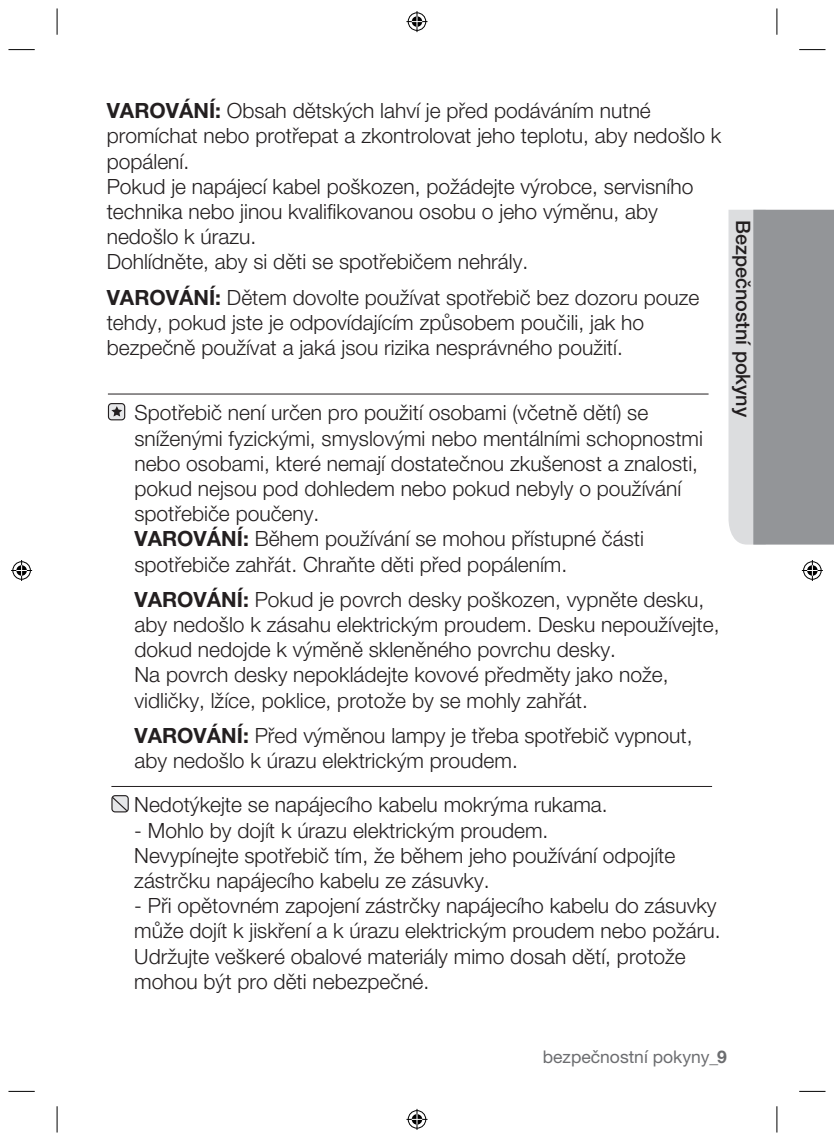
<style>
.page{position:relative;width:834px;height:1141px;background:#fff}
.page>*{position:absolute;margin:0;border:0;box-sizing:border-box;transform-origin:0 0}
.t1{font:300 21px/25.2px "Helvetica Neue LT Pro";color:#231f20}
.t2{font:500 19.78px "Helvetica Neue LT Pro";color:#231f20}
.t3{font:17.5px "Helvetica Neue LT Pro";color:#6c6d70}
.s1{font-weight:700}
</style>
<div class="page">
<svg style="left:776px;top:1106px;width:1px;height:26px"></svg>
<svg style="left:776px;top:8px;width:1px;height:27px"></svg>
<svg style="left:57px;top:1106px;width:1px;height:26px"></svg>
<svg style="left:57px;top:8px;width:1px;height:27px"></svg>
<svg style="left:799px;top:1091px;width:26px;height:1px"></svg>
<svg style="left:8px;top:1091px;width:27px;height:1px"></svg>
<svg style="left:799px;top:49px;width:26px;height:1px"></svg>
<svg style="left:8px;top:49px;width:27px;height:1px"></svg>
<svg style="left:406px;top:11px;width:21px;height:21px"></svg>
<svg style="left:406px;top:1109px;width:21px;height:21px"></svg>
<svg style="left:11px;top:560px;width:21px;height:21px"></svg>
<svg style="left:801px;top:560px;width:21px;height:21px"></svg>
<svg style="left:728px;top:210px;width:105px;height:335px;background:#a4a6a9"></svg>
<hr style="left:111px;top:786px;width:601px;height:1px;background:#231f20">
<svg style="left:111px;top:795px;width:18px;height:17px"></svg>
<hr style="left:108px;top:394px;width:600px;height:1px;background:#231f20">
<svg style="left:108px;top:403px;width:17px;height:17px"></svg>
<p class="t1" style="left:107px;top:98px;width:616px"><span class="s1">VAROVÁNÍ:</span> Obsah dětských lahví je před podáváním nutné promíchat nebo protřepat a zkontrolovat jeho teplotu, aby nedošlo k popálení.<br>Pokud je napájecí kabel poškozen, požádejte výrobce, servisního technika nebo jinou kvalifikovanou osobu o jeho výměnu, aby nedošlo k úrazu.<br>Dohlídněte, aby si děti se spotřebičem nehrály.</p>
<p class="t1" style="left:107px;top:284px;width:594px"><span class="s1">VAROVÁNÍ:</span> Dětem dovolte používat spotřebič bez dozoru pouze tehdy, pokud jste je odpovídajícím způsobem poučili, jak ho bezpečně používat a jaká jsou rizika nesprávného použití.</p>
<p class="t1" style="left:134px;top:400px;width:570px">Spotřebič není určen pro použití osobami (včetně dětí) se sníženými fyzickými, smyslovými nebo mentálními schopnostmi nebo osobami, které nemají dostatečnou zkušenost a znalosti, pokud nejsou pod dohledem nebo pokud nebyly o používání spotřebiče poučeny.<br><span class="s1">VAROVÁNÍ:</span> Během používání se mohou přístupné části spotřebiče zahřát. Chraňte děti před popálením.</p>
<p class="t1" style="left:134px;top:586px;width:586px"><span class="s1">VAROVÁNÍ:</span> Pokud je povrch desky poškozen, vypněte desku, aby nedošlo k zásahu elektrickým proudem. Desku nepoužívejte, dokud nedojde k výměně skleněného povrchu desky.<br>Na povrch desky nepokládejte kovové předměty jako nože, vidličky, lžíce, poklice, protože by se mohly zahřát.</p>
<p class="t1" style="left:134px;top:722px;width:559px"><span class="s1">VAROVÁNÍ:</span> Před výměnou lampy je třeba spotřebič vypnout, aby nedošlo k úrazu elektrickým proudem.</p>
<p class="t1" style="left:134px;top:792px;width:475px">Nedotýkejte se napájecího kabelu mokrýma rukama.</p>
<p class="t1" style="left:134px;top:817px;width:542px">- Mohlo by dojít k úrazu elektrickým proudem.<br>Nevypínejte spotřebič tím, že během jeho používání odpojíte zástrčku napájecího kabelu ze zásuvky.</p>
<p class="t1" style="left:134px;top:893px;width:587px">- Při opětovném zapojení zástrčky napájecího kabelu do zásuvky může dojít k jiskření a k úrazu elektrickým proudem nebo požáru.<br>Udržujte veškeré obalové materiály mimo dosah dětí, protože mohou být pro děti nebezpečné.</p>
<p class="t2" style="left:754px;top:220px;width:199px;rotate:90deg">Bezpečnostní pokyny</p>
<p class="t3" style="left:542px;top:1046px;width:186px">bezpečnostní pokyny_<span class="s1">9</span></p>
</div>
